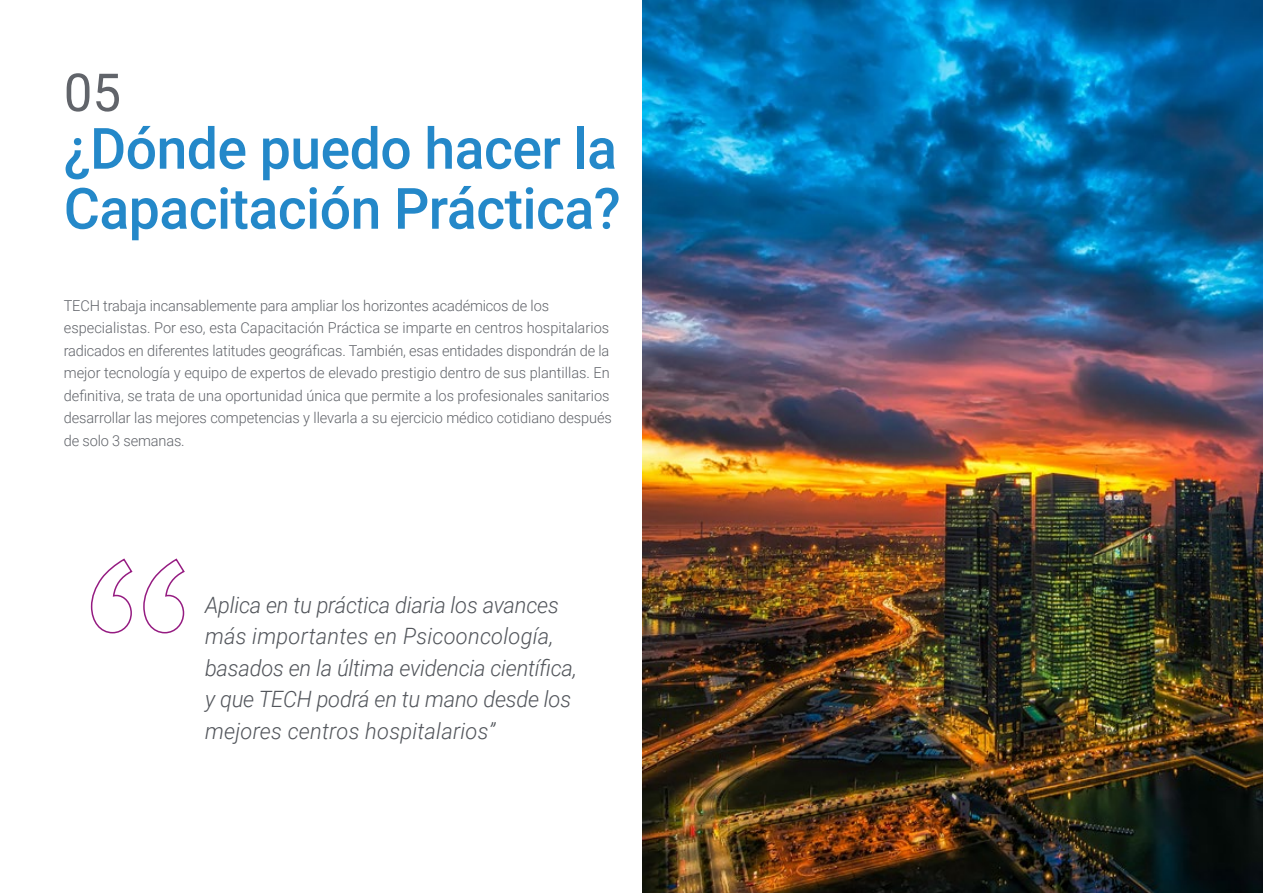
<style>
.page{position:relative;width:1263px;height:893px;background:#fff}
.page>*{position:absolute;margin:0;border:0;box-sizing:border-box;transform-origin:0 0}
.t1{font:500 57px/60px "Roboto";letter-spacing:-.01em;color:#2488c9}
.t2{font:52.5px "Roboto";color:#61646a}
.t3{font:italic 300 22.5px/31.5px "Roboto";letter-spacing:-.01em;color:#52555b}
.t4{font:300 15px/22.5px "Roboto";letter-spacing:-.005em;color:#61646a}
</style>
<div class="page">
<svg style="left:90px;top:558px;width:95px;height:76px"></svg>
<img style="left:642px;top:0;width:621px;height:893px">
<h2 class="t2" style="left:64px;top:56px;width:59px">05</h2>
<h1 class="t1" style="left:64px;top:116px;width:558px">¿Dónde puedo hacer la<br>Capacitación Práctica?</h1>
<p class="t4" style="left:64px;top:293px;width:550px">TECH trabaja incansablemente para ampliar los horizontes académicos de los especialistas. Por eso, esta Capacitación Práctica se imparte en centros hospitalarios radicados en diferentes latitudes geográficas. También, esas entidades dispondrán de la mejor tecnología y equipo de expertos de elevado prestigio dentro de sus plantillas. En definitiva, se trata de una oportunidad única que permite a los profesionales sanitarios desarrollar las mejores competencias y llevarla a su ejercicio médico cotidiano después de solo 3 semanas.</p>
<h3 class="t3" style="left:205px;top:588px;width:373px">Aplica en tu práctica diaria los avances más importantes en Psicooncología, basados en la última evidencia científica, y que TECH podrá en tu mano desde los mejores centros hospitalarios”</h3>
</div>
